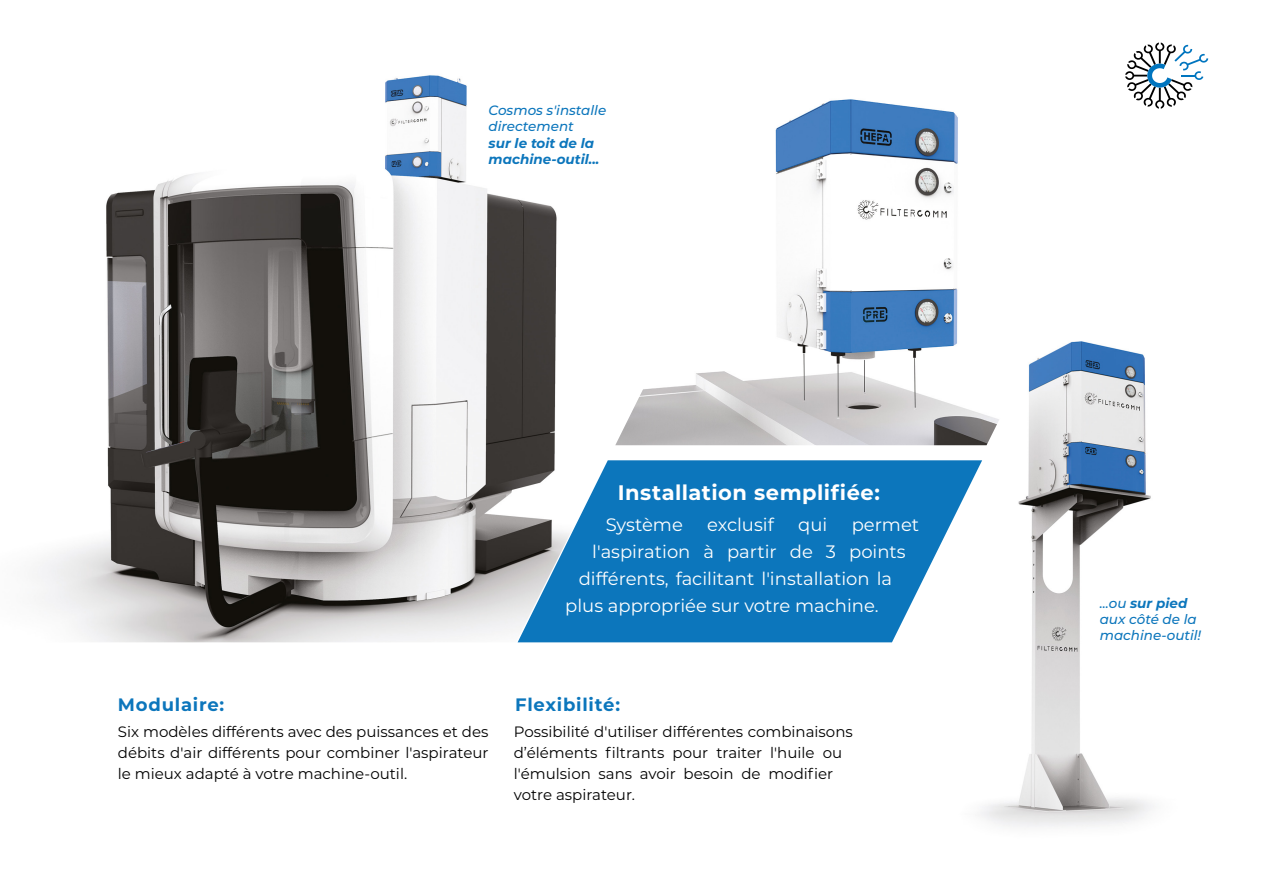
<style>
.page{position:relative;width:1263px;height:893px;background:#fff}
.page>*{position:absolute;margin:0;border:0;box-sizing:border-box;transform-origin:0 0}
.t1{font:700 21px "Montserrat";letter-spacing:.025em;color:#fff}
.t2{font:18px "Montserrat";color:#fff}
.t3{font:700 18px "Montserrat";letter-spacing:.04em;color:#0c76bc}
.t4{font:15px/21px "Montserrat";color:#000;text-align:justify}
.t5{font:italic 500 13.5px/16.2px "Montserrat";color:#0c76bc}
.t6{font:italic 700 13.5px/16.2px "Montserrat";color:#0c76bc}
.s1{font-weight:700}
</style>
<div class="page">
<svg style="left:1125px;top:43px;width:83px;height:66px"></svg>
<img style="left:870px;top:349px;width:284px;height:478px">
<img style="left:779px;top:99px;width:338px;height:346px">
<svg style="left:779px;top:460px;width:203px;height:182px;fill:#0c76bc"></svg>
<img style="left:36px;top:75px;width:743px;height:567px">
<p class="t5" style="left:489px;top:102px;width:119px">Cosmos s'installe directement</p>
<p class="t6" style="left:489px;top:134px;width:112px">sur le toit de la machine-outil...</p>
<h1 class="t1" style="left:618px;top:477px;width:264px">Installation semplifiée:</h1>
<p class="t2" style="left:606px;top:513px;width:79px">Système</p>
<p class="t2" style="left:707px;top:513px;width:68px">exclusif</p>
<p class="t2" style="left:798px;top:513px;width:31px">qui</p>
<p class="t2" style="left:852px;top:513px;width:69px">permet</p>
<p class="t2" style="left:592px;top:540px;width:315px">l'aspiration à partir de 3 points</p>
<p class="t2" style="left:579px;top:567px;width:315px">différents, facilitant l'installation la</p>
<p class="t2" style="left:565px;top:594px;width:315px">plus appropriée sur votre machine.</p>
<p class="t3" style="left:118px;top:692px;width:108px">Modulaire:</p>
<p class="t4" style="left:118px;top:720px;width:372px">Six modèles différents avec des puissances et des débits d'air différents pour combiner l'aspirateur le mieux adapté à votre machine-outil.</p>
<p class="t3" style="left:515px;top:692px;width:106px">Flexibilité:</p>
<p class="t4" style="left:514px;top:720px;width:341px;text-align:left">Possibilité d'utiliser différentes combinaisons d’éléments filtrants pour traiter l'huile ou l'émulsion sans avoir besoin de modifier votre aspirateur.</p>
<p class="t5" style="left:1100px;top:594px;width:103px">...ou <span class="s1">sur pied </span>aux côté de la machine-outil!</p>
</div>
